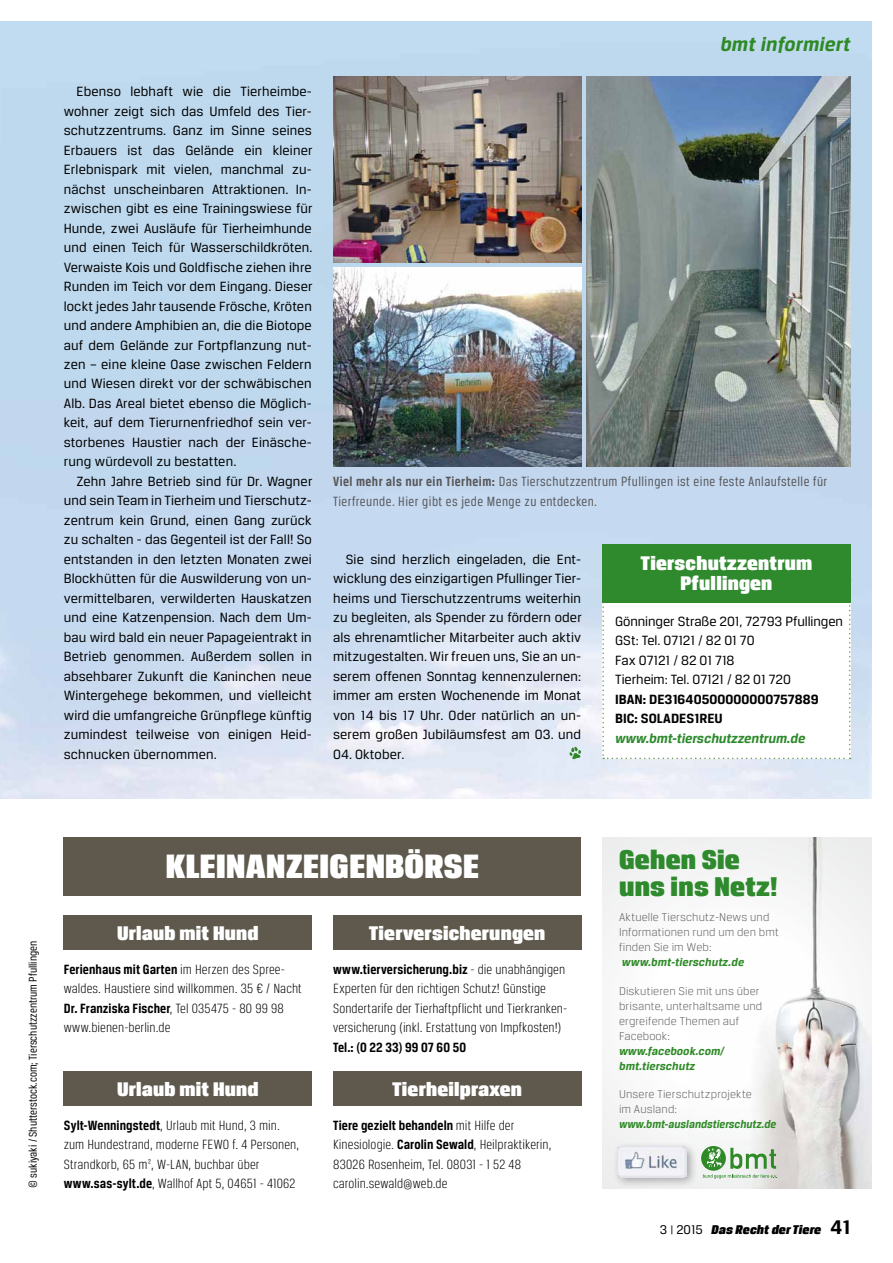
<style>
.page{position:relative;width:893px;height:1263px;background:#fff}
.page>*{position:absolute;margin:0;border:0;box-sizing:border-box;transform-origin:0 0}
.t1{font:36px "Breuer Headline";letter-spacing:.01em;color:#fff}
.t2{font:28.95px/27px "Breuer Headline";letter-spacing:.01em;color:#2e8a2d}
.t3{font:21px/20.5px "Breuer Headline";letter-spacing:.01em;color:#fff;text-align:center}
.t4{font:italic 700 21px "Breuer Text";letter-spacing:.01em;color:#2e8926}
.t5{font:14.25px/19.5px "Breuer Text";letter-spacing:.01em;color:#000;text-align:justify}
.t6{font:300 14.25px/19.5px "Breuer Condensed";letter-spacing:.005em;color:#000;scale:1.06 1}
.t7{font:14.25px/19.5px "Breuer Condensed";letter-spacing:.03em;color:#58585a;scale:1.04 1}
.t8{font:700 14.25px/19.5px "Breuer Text";letter-spacing:.005em;color:#000}
.t9{font:italic 700 14.25px "Breuer Text";letter-spacing:-.005em;color:#2e8a2d}
.t10{font:700 14.25px "Breuer Condensed";letter-spacing:.01em;color:#000;scale:1.06 1}
.t11{font:italic 13.5px "Breuer Headline";letter-spacing:.01em;color:#000}
.t12{font:300 12px/15px "Breuer Text";letter-spacing:.01em;color:#58585a}
.t13{font:12px "Breuer Condensed";color:#000;scale:1.05 1}
.t14{font:italic 700 12px/15px "Breuer Text";letter-spacing:.005em;color:#2e8926}
.t15{font:italic 700 12px "Breuer Text";letter-spacing:.005em;color:#2e8926;scale:.94 1}
.s1{font-weight:700}
.s2{font-family:"Breuer Text";font-style:normal}
.s3{font-family:"Breuer Text";font-style:normal;font-size:10.95px}
.s4{font-family:"Breuer Text";font-weight:700;font-style:normal;font-size:21px}
</style>
<div class="page">
<img style="left:0;top:21px;width:872px;height:777px">
<div style="left:64px;top:837px;width:517px;height:59px;background:#5f594d"></div>
<div style="left:64px;top:915px;width:248px;height:34px;background:#5f594d"></div>
<div style="left:333px;top:915px;width:248px;height:34px;background:#5f594d"></div>
<div style="left:333px;top:1071px;width:248px;height:34px;background:#5f594d"></div>
<div style="left:64px;top:1071px;width:248px;height:34px;background:#5f594d"></div>
<div style="left:602px;top:837px;width:270px;height:351px;background:#f9f9fa"></div>
<img style="left:751px;top:837px;width:121px;height:351px">
<svg style="left:701px;top:1146px;width:76px;height:33px"></svg>
<div style="left:612px;top:1141px;width:86px;height:47px;background:#000;opacity:.3"></div>
<img style="left:617px;top:1146px;width:70px;height:31px">
<svg style="left:602px;top:579px;width:249px;height:180px"></svg>
<div style="left:602px;top:545px;width:248px;height:58px;background:#2e8a2d"></div>
<img style="left:333px;top:77px;width:248px;height:186px">
<img style="left:333px;top:268px;width:248px;height:199px">
<img style="left:586px;top:77px;width:264px;height:390px">
<svg style="left:569px;top:747px;width:12px;height:12px"></svg>
<p class="t5" style="left:64px;top:81px;width:250px;text-indent:13px">Ebenso lebhaft wie die Tierheimbe&shy;wohner zeigt sich das Umfeld des Tier&shy;schutzzentrums. Ganz im Sinne seines Erbauers ist das Gelände ein kleiner Erlebnispark mit vielen, manchmal zu&shy;nächst unscheinbaren Attraktionen. In&shy;zwischen gibt es eine Trainingswiese für Hunde, zwei Ausläufe für Tierheimhunde und einen Teich für Wasserschildkröten.<br>Verwaiste Kois und Goldfische ziehen ihre Runden im Teich vor dem Eingang. Dieser lockt jedes Jahr tausende Frösche, Kröten und andere Amphibien an, die die Biotope auf dem Gelände zur Fortpflanzung nut&shy;zen – eine kleine Oase zwischen Feldern und Wiesen direkt vor der schwäbischen Alb. Das Areal bietet ebenso die Möglich&shy;keit, auf dem Tierurnenfriedhof sein ver&shy;storbenes Haustier nach der Einäsche&shy;rung würdevoll zu bestatten.</p>
<p class="t5" style="left:64px;top:471px;width:250px;text-indent:13px">Zehn Jahre Betrieb sind für Dr. Wagner und sein Team in Tierheim und Tierschutz&shy;zentrum kein Grund, einen Gang zurück zu schalten - das Gegenteil ist der Fall! So entstanden in den letzten Monaten zwei Blockhütten für die Auswilderung von un&shy;vermittelbaren, verwilderten Hauskatzen und eine Katzenpension. Nach dem Um&shy;bau wird bald ein neuer Papageientrakt in Betrieb genommen. Außerdem sollen in absehbarer Zukunft die Kaninchen neue Wintergehege bekommen, und vielleicht wird die umfangreiche Grünpflege künftig zumindest teilweise von einigen Heid&shy;schnucken übernommen.</p>
<h3 class="t4" style="left:720px;top:32px;width:132px">bmt informiert</h3>
<p class="t7" style="left:333px;top:471px;width:477px"><span class="s1">Viel mehr als nur ein Tierheim:</span> Das Tierschutzzentrum Pfullingen ist eine feste Anlaufstelle für<br>Tierfreunde. Hier gibt es jede Menge zu entdecken.</p>
<p class="t5" style="left:333px;top:549px;width:250px;text-indent:13px">Sie sind herzlich eingeladen, die Ent&shy;wicklung des einzigartigen Pfullinger Tier&shy;heims und Tierschutzzentrums weiterhin zu begleiten, als Spender zu fördern oder als ehrenamtlicher Mitarbeiter auch aktiv mitzugestalten. Wir freuen uns, Sie an un&shy;serem offenen Sonntag kennenzulernen: immer am ersten Wochenende im Monat von 14 bis 17 Uhr. Oder natürlich an un&shy;serem großen Jubiläumsfest am 03. und</p>
<p class="t5" style="left:333px;top:744px;width:73px">04. Oktober.</p>
<h3 class="t3" style="left:641px;top:552px;width:173px">Tierschutzzentrum<br>Pfullingen</h3>
<p class="t5" style="left:615px;top:611px;width:229px;text-align:left">Gönninger Straße 201, 72793 Pfullingen<br>GSt: Tel. 07121 / 82 01 70<br>Fax 07121 / 82 01 718<br>Tierheim: Tel. 07121 / 82 01 720</p>
<p class="t8" style="left:615px;top:689px;width:205px">IBAN: DE31640500000000757889<br>BIC: SOLADES1REU</p>
<p class="t9" style="left:615px;top:730px;width:192px">www.bmt-tierschutzzentrum.de</p>
<p class="t13" style="left:26px;top:1188px;width:237px;rotate:-90deg">© sukiyaki / Shutterstock.com; Tierschutzzentrum Pfullingen</p>
<h1 class="t1" style="left:166px;top:846px;width:315px">KLEINANZEIGENBÖRSE</h1>
<h2 class="t2" style="left:619px;top:845px;width:160px">Gehen Sie uns ins Netz!</h2>
<p class="t12" style="left:619px;top:910px;width:161px">Aktuelle Tierschutz-News und<br>Informationen rund um den bmt finden Sie im Web:</p>
<p class="t14" style="left:622px;top:954px;width:124px">www.bmt-tierschutz.de</p>
<p class="t12" style="left:619px;top:983px;width:145px">Diskutieren Sie mit uns über brisante, unterhaltsame und ergreifende Themen auf<br>Facebook:</p>
<p class="t14" style="left:619px;top:1043px;width:107px">www.facebook.com/ bmt.tierschutz</p>
<p class="t12" style="left:619px;top:1087px;width:134px">Unsere Tierschutzprojekte im Ausland:</p>
<h3 class="t3" style="left:117px;top:923px;width:143px">Urlaub mit Hund</h3>
<h3 class="t3" style="left:369px;top:923px;width:178px">Tierversicherungen</h3>
<p class="t6" style="left:333px;top:959px;width:222px"><span class="s1">www.tierversicherung.biz</span> - die unabhängigen Experten für den richtigen Schutz! Günstige Sondertarife der Tierhaftpflicht und Tierkranken&shy;versicherung (inkl. Erstattung von Impfkosten!)</p>
<p class="t10" style="left:333px;top:1039px;width:127px">Tel.: (0 22 33) 99 07 60 50</p>
<h3 class="t3" style="left:392px;top:1079px;width:131px">Tierheilpraxen</h3>
<p class="t6" style="left:333px;top:1115px;width:207px"><span class="s1">Tiere gezielt behandeln</span> mit Hilfe der Kinesiologie. <span class="s1">Carolin Sewald</span>, Heilpraktikerin, 83026 Rosenheim, Tel. 08031 - 1 52 48 carolin.sewald@web.de</p>
<p class="t6" style="left:64px;top:959px;width:226px"><span class="s1">Ferienhaus mit Garten</span> im Herzen des Spree&shy;waldes. Haustiere sind willkommen. 35 € / Nacht <span class="s1">Dr. Franziska Fischer</span>, Tel 035475 - 80 99 98 www.bienen-berlin.de</p>
<h3 class="t3" style="left:117px;top:1079px;width:143px">Urlaub mit Hund</h3>
<p class="t6" style="left:64px;top:1115px;width:205px"><span class="s1">Sylt-Wenningstedt</span>, Urlaub mit Hund, 3 min.</p>
<p class="t15" style="left:619px;top:1117px;width:169px">www.bmt-auslandstierschutz.de</p>
<p class="t6" style="left:64px;top:1135px;width:224px">zum Hundestrand, moderne FEWO f. 4 Personen,<br>Strandkorb, 65 m², W-LAN, buchbar über <span class="s1">www.sas-sylt.de</span>, Wallhof Apt 5, 04651 - 41062</p>
<p class="t11" style="left:660px;top:1222px;width:192px"><span class="s2">3</span> <span class="s3">|</span> <span class="s2">2015</span> Das Recht der Tiere <span class="s4">41</span></p>
</div>
